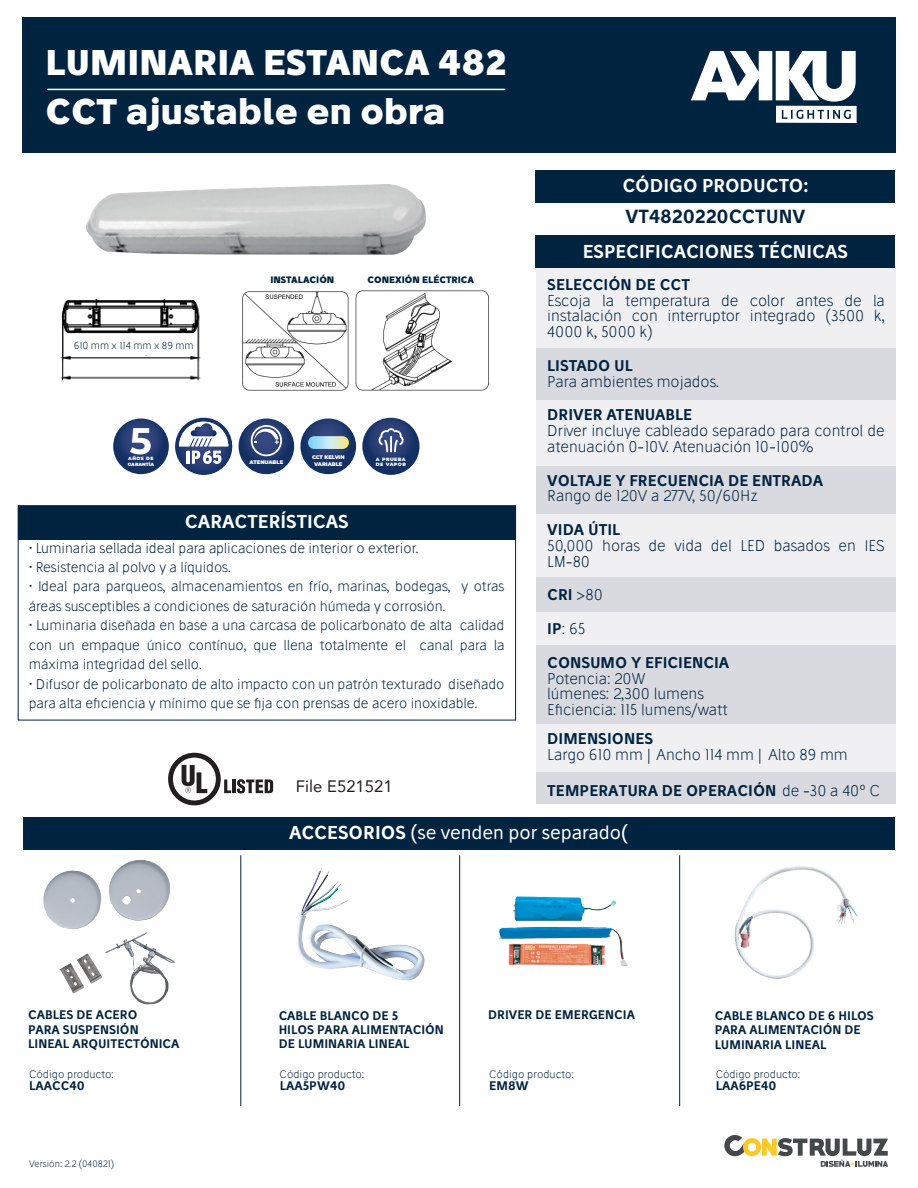
<style>
.page{position:relative;width:918px;height:1188px;background:#fff}
.page>*{position:absolute;margin:0;border:0;box-sizing:border-box;transform-origin:0 0}
.t1{font:700 37.05px "Montserrat";color:#fff}
.t2{font:700 34.5px/48.4px "Stilu";color:#fff}
.t3{font:600 18.3px "Stilu";color:#002340}
.t4{font:600 18px "Stilu";color:#fff}
.t5{font:18px "Stilu";color:#fff}
.t6{font:16.5px "Avenir";letter-spacing:.005em;color:#231f20}
.t7{font:300 15px/15.8px "Stilu";color:#002340}
.t8{font:600 15px "Stilu";color:#002340}
.t9{font:300 13.5px/19.5px "Stilu";color:#002340}
.t10{font:600 12px/14.4px "Stilu";color:#002340}
.t11{font:300 10.5px "Stilu";letter-spacing:.005em;color:#002340}
.t12{font:300 9.9px "Stilu";color:#002340}
.t13{font:700 9px "Stilu";color:#002340}
.t14{font:300 9px "Stilu";letter-spacing:.005em;color:#002340}
.t15{font:900 5.25px "Montserrat";letter-spacing:-.02em;color:#fff}
.t16{font:900 4.8px/5.7px "Montserrat";letter-spacing:.1em;color:#fff}
.t17{font:900 4.65px "Montserrat";color:#fff}
.s1{font-weight:300}
.s2{font-weight:600}
</style>
<div class="page">
<div style="left:536px;top:268px;width:359px;height:536px;background:#d9dae0"></div>
<div style="left:536px;top:268px;width:360px;height:79px;background:#f0f0f3"></div>
<div style="left:22px;top:17px;width:873px;height:135px;background:#002340"></div>
<svg style="left:691px;top:51px;width:166px;height:72px"></svg>
<hr style="left:47px;top:89px;width:458px;height:1px;background:#fff">
<img style="left:242px;top:291px;width:107px;height:100px">
<img style="left:355px;top:290px;width:134px;height:101px">
<div style="left:536px;top:170px;width:359px;height:32px;background:#002340"></div>
<div style="left:536px;top:400px;width:359px;height:65px;background:#f0f0f3"></div>
<div style="left:536px;top:514px;width:359px;height:63px;background:#f0f0f3"></div>
<div style="left:536px;top:612px;width:359px;height:33px;background:#f0f0f3"></div>
<div style="left:536px;top:724px;width:360px;height:48px;background:#f0f0f3"></div>
<div style="left:536px;top:236px;width:359px;height:32px;background:#002340"></div>
<div style="left:18px;top:506px;width:498px;height:34px;background:#002340"></div>
<div style="left:18px;top:505px;width:498px;height:215px;border:1px solid #002340"></div>
<svg style="left:237px;top:779px;width:36px;height:15px"></svg>
<hr style="left:232px;top:780px;width:4px;height:13px;background:#231f20">
<svg style="left:168px;top:753px;width:63px;height:52px"></svg>
<div style="left:23px;top:818px;width:872px;height:32px;background:#002340"></div>
<img style="left:297px;top:868px;width:128px;height:113px">
<img style="left:498px;top:896px;width:130px;height:71px">
<img style="left:734px;top:866px;width:126px;height:113px">
<hr style="left:240px;top:855px;width:1px;height:251px;background:#002340">
<hr style="left:459px;top:855px;width:1px;height:251px;background:#002340">
<hr style="left:679px;top:855px;width:1px;height:251px;background:#002340">
<svg style="left:724px;top:1135px;width:164px;height:32px"></svg>
<img style="left:43px;top:860px;width:132px;height:145px">
<svg style="left:362px;top:418px;width:58px;height:57px;background:#233c6e"></svg>
<svg style="left:379px;top:428px;width:25px;height:24px"></svg>
<svg style="left:113px;top:419px;width:56px;height:55px;background:#233b70"></svg>
<svg style="left:300px;top:419px;width:56px;height:55px;background:#213a6d"></svg>
<svg style="left:308px;top:436px;width:41px;height:13px"></svg>
<svg style="left:175px;top:418px;width:58px;height:57px"></svg>
<svg style="left:239px;top:419px;width:55px;height:55px"></svg>
<svg style="left:251px;top:425px;width:31px;height:31px"></svg>
<img style="left:86px;top:184px;width:340px;height:71px">
<img style="left:120px;top:300px;width:81px;height:81px">
<img style="left:60px;top:300px;width:60px;height:81px">
<div style="left:102px;top:339px;width:51px;height:16px;background:#fff"></div>
<div style="left:106px;top:359px;width:50px;height:17px;background:#fff"></div>
<h2 class="t2" style="left:46px;top:37px;width:462px">LUMINARIA ESTANCA 482<br>CCT ajustable en obra</h2>
<p class="t12" style="left:74px;top:339px;width:122px">610 mm x 114 mm x 89 mm</p>
<h1 class="t1" style="left:130px;top:414px;width:24px">5</h1>
<p class="t17" style="left:128px;top:461px;width:28px">GARANTÍA</p>
<p class="t17" style="left:128px;top:455px;width:27px">AÑOS DE</p>
<p class="t13" style="left:270px;top:274px;width:65px">INSTALACIÓN</p>
<p class="t13" style="left:368px;top:274px;width:108px">CONEXIÓN ELÉCTRICA</p>
<p class="t15" style="left:312px;top:453px;width:34px">CCT KELVIN</p>
<p class="t15" style="left:250px;top:458px;width:35px">ATENUABLE</p>
<p class="t15" style="left:314px;top:460px;width:30px">VARIABLE</p>
<p class="t16" style="left:376px;top:456px;width:32px">A PRUEBA<br>DE VAPOR</p>
<h3 class="t4" style="left:185px;top:510px;width:165px">CARACTERÍSTICAS</h3>
<p class="t9" style="left:29px;top:538px;width:392px">• Luminaria sellada ideal para aplicaciones de interior o exterior.</p>
<p class="t9" style="left:29px;top:557px;width:204px">• Resistencia al polvo y a líquidos.</p>
<p class="t9" style="left:29px;top:577px;width:477px">• Ideal para parqueos, almacenamientos en frío, marinas, bodegas, y otras áreas susceptibles a condiciones de saturación húmeda y corrosión.</p>
<p class="t9" style="left:29px;top:616px;width:477px;text-align:justify">• Luminaria diseñada en base a una carcasa de policarbonato de alta calidad con un empaque único contínuo, que llena totalmente el canal para la máxima integridad del sello.</p>
<p class="t9" style="left:29px;top:674px;width:477px">• Difusor de policarbonato de alto impacto con un patrón texturado diseñado para alta eficiencia y mínimo que se fija con prensas de acero inoxidable.</p>
<p class="t6" style="left:296px;top:773px;width:98px">File E521521</p>
<h3 class="t4" style="left:622px;top:174px;width:188px">CÓDIGO PRODUCTO:</h3>
<h3 class="t3" style="left:625px;top:205px;width:181px">VT4820220CCTUNV</h3>
<h3 class="t4" style="left:583px;top:240px;width:267px">ESPECIFICACIONES TÉCNICAS</h3>
<p class="t8" style="left:547px;top:274px;width:144px">SELECCIÓN DE CCT</p>
<p class="t7" style="left:547px;top:292px;width:339px;text-align:justify">Escoja la temperatura de color antes de la instalación con interruptor integrado (3500 k, 4000 k, 5000 k)</p>
<p class="t8" style="left:547px;top:355px;width:87px">LISTADO UL</p>
<p class="t7" style="left:547px;top:373px;width:173px">Para ambientes mojados.</p>
<p class="t8" style="left:547px;top:405px;width:146px">DRIVER ATENUABLE</p>
<p class="t7" style="left:547px;top:423px;width:339px">Driver incluye cableado separado para control de atenuación 0-10V. Atenuación 10-100%</p>
<p class="t8" style="left:547px;top:470px;width:277px">VOLTAJE Y FRECUENCIA DE ENTRADA</p>
<p class="t7" style="left:547px;top:488px;width:212px">Rango de 120V a 277V, 50/60Hz</p>
<p class="t8" style="left:547px;top:520px;width:74px">VIDA ÚTIL</p>
<p class="t7" style="left:547px;top:537px;width:339px">50,000 horas de vida del LED basados en IES<br>LM-80</p>
<p class="t8" style="left:547px;top:585px;width:57px">CRI <span class="s1">&gt;80</span></p>
<p class="t7" style="left:547px;top:621px;width:39px"><span class="s2">IP</span>: 65</p>
<p class="t8" style="left:547px;top:652px;width:184px">CONSUMO Y EFICIENCIA</p>
<p class="t7" style="left:547px;top:670px;width:182px">Potencia: 20W<br>lúmenes: 2,300 lumens<br>Eficiencia: 115 lumens/watt</p>
<p class="t8" style="left:547px;top:729px;width:107px">DIMENSIONES</p>
<p class="t7" style="left:547px;top:747px;width:302px">Largo 610 mm | Ancho 114 mm | Alto 89 mm</p>
<p class="t8" style="left:547px;top:780px;width:334px">TEMPERATURA DE OPERACIÓN <span class="s1">de -30 a 40º C</span></p>
<p class="t10" style="left:28px;top:1008px;width:153px">CABLES DE ACERO<br>PARA SUSPENSIÓN<br>LINEAL ARQUITECTÓNICA</p>
<p class="t11" style="left:29px;top:1067px;width:86px">Código producto:</p>
<p class="t10" style="left:29px;top:1079px;width:57px">LAACC40</p>
<p class="t14" style="left:29px;top:1158px;width:86px">Versión: 2.2 (040821)</p>
<h3 class="t5" style="left:289px;top:821px;width:341px"><span class="s2">ACCESORIOS</span> (se venden por separado(</h3>
<p class="t10" style="left:279px;top:1008px;width:167px">CABLE BLANCO DE 5<br>HILOS PARA ALIMENTACIÓN<br>DE LUMINARIA LINEAL</p>
<p class="t10" style="left:488px;top:1008px;width:148px">DRIVER DE EMERGENCIA</p>
<p class="t10" style="left:715px;top:1008px;width:161px">CABLE BLANCO DE 6 HILOS<br>PARA ALIMENTACIÓN DE<br>LUMINARIA LINEAL</p>
<p class="t11" style="left:280px;top:1067px;width:86px">Código producto:</p>
<p class="t10" style="left:280px;top:1079px;width:67px">LAA5PW40</p>
<p class="t11" style="left:489px;top:1067px;width:86px">Código producto:</p>
<p class="t10" style="left:489px;top:1079px;width:41px">EM8W</p>
<p class="t11" style="left:716px;top:1067px;width:86px">Código producto:</p>
<p class="t10" style="left:716px;top:1079px;width:62px">LAA6PE40</p>
</div>
